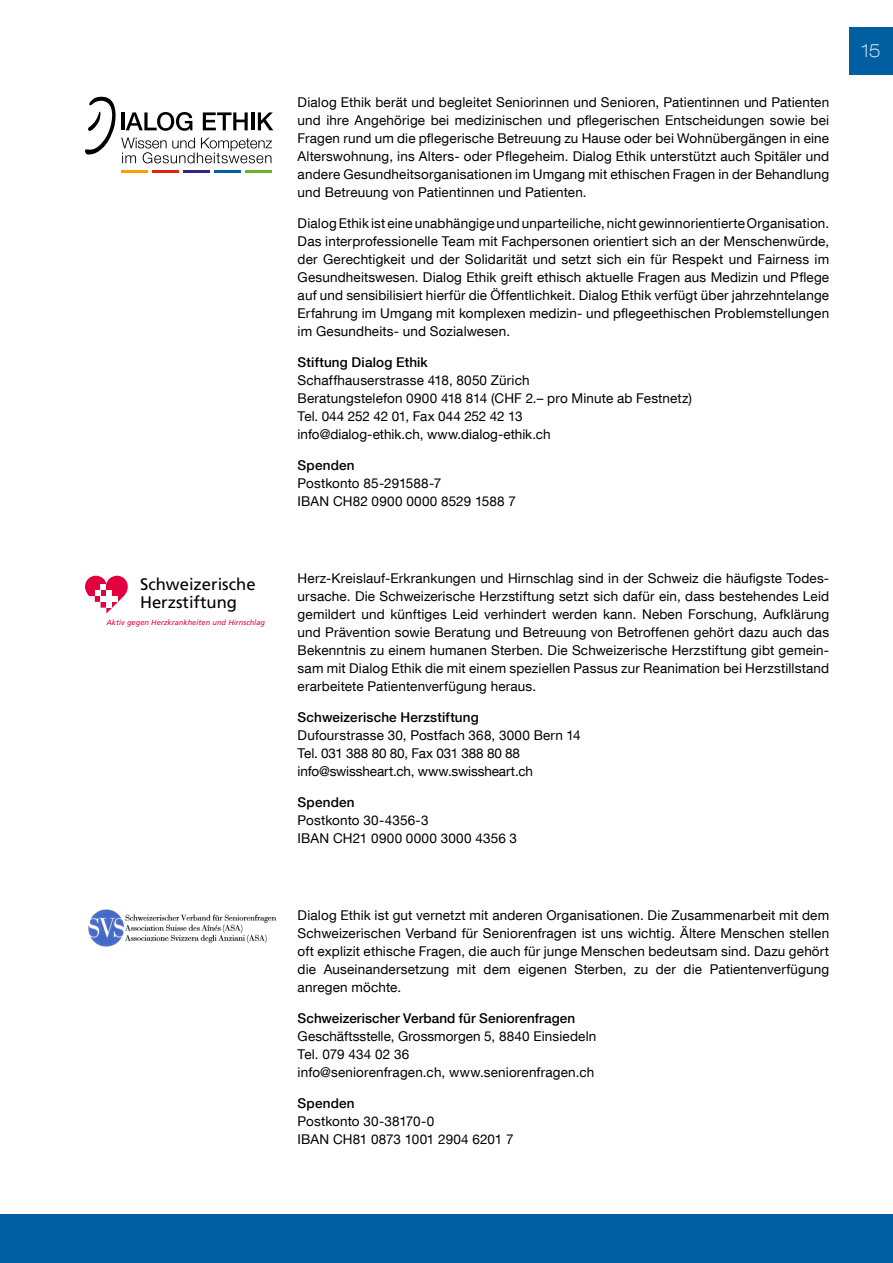
<style>
.page{position:relative;width:893px;height:1263px;background:#fff}
.page>*{position:absolute;margin:0;border:0;box-sizing:border-box;transform-origin:0 0}
.t1{font:100 expanded 18px "Helvetica Neue LT Com";color:#fff}
.t2{font:16.65px/17.2px "Frutiger";color:#000}
.Fliesstext{font:13.5px/18px "Helvetica Neue LT Com";letter-spacing:.01em;color:#000}
.t3{font:italic 7.5px "Frutiger";letter-spacing:.005em;color:#e4003e}
.s1{font-weight:500}
</style>
<div class="page">
<div style="left:849px;top:27px;width:44px;height:47px;background:#005fa1"></div>
<div style="left:0;top:1214px;width:893px;height:49px;background:#005fa1"></div>
<svg style="left:85px;top:576px;width:43px;height:37px"></svg>
<div style="left:101px;top:596px;width:17px;height:6px;background:#fff"></div>
<div style="left:106px;top:590px;width:6px;height:18px;background:#fff"></div>
<img style="left:88px;top:909px;width:189px;height:38px">
<hr style="left:121px;top:171px;width:27px;height:2px;background:#f6a100">
<hr style="left:152px;top:171px;width:27px;height:2px;background:#e4220a">
<hr style="left:214px;top:171px;width:27px;height:2px;background:#005fa1">
<hr style="left:183px;top:171px;width:27px;height:2px;background:#332382">
<hr style="left:245px;top:171px;width:27px;height:2px;background:#72af24">
<svg style="left:85px;top:97px;width:188px;height:66px"></svg>
<p class="t2" style="left:140px;top:576px;width:117px">Schweizerische<br>Herzstiftung</p>
<p class="t3" style="left:106px;top:618px;width:160px">Aktiv gegen Herzkrankheiten und Hirnschlag</p>
<p class="Fliesstext" style="left:298px;top:93px;width:533px;text-align:justify">Dialog Ethik berät und begleitet Seniorinnen und Senioren, Patientinnen und Patienten und ihre Angehörige bei medizinischen und pflegerischen Entscheidungen sowie bei Fragen rund um die pflegerische Betreuung zu Hause oder bei Wohnübergängen in eine Alterswohnung, ins Alters- oder Pflegeheim. Dialog Ethik unterstützt auch Spitäler und andere Gesundheitsorganisationen im Umgang mit ethischen Fragen in der Behandlung und Betreuung von Patientinnen und Patienten.</p>
<p class="Fliesstext" style="left:298px;top:214px;width:533px;text-align:justify">DialogEthik ist eine unabhängige undunparteiliche, nicht gewinnorientierteOrganisation.<br>Das interprofessionelle Team mit Fachpersonen orientiert sich an der Menschenwürde, der Gerechtigkeit und der Solidarität und setzt sich ein für Respekt und Fairness im Gesundheitswesen. Dialog Ethik greift ethisch aktuelle Fragen aus Medizin und Pflege auf und sensibilisiert hierfür die Öffentlichkeit. Dialog Ethik verfügt über jahrzehntelange Erfahrung im Umgang mit komplexen medizin- und pflegeethischen Problemstellungen im Gesundheits- und Sozialwesen.</p>
<p class="Fliesstext" style="left:298px;top:353px;width:396px"><span class="s1">Stiftung Dialog Ethik<br></span>Schaffhauserstrasse 418, 8050 Zürich<br>Beratungstelefon 0900 418 814 (CHF 2.– pro Minute ab Festnetz)<br>Tel. 044 252 42 01, Fax 044 252 42 13<br>info@dialog-ethik.ch, www.dialog-ethik.ch</p>
<p class="Fliesstext" style="left:298px;top:456px;width:220px"><span class="s1">Spenden<br></span>Postkonto 85-291588-7<br>IBAN CH82 0900 0000 8529 1588 7</p>
<p class="Fliesstext" style="left:298px;top:569px;width:533px;text-align:justify">Herz-Kreislauf-Erkrankungen und Hirnschlag sind in der Schweiz die häufigste Todes&shy;ursache. Die Schweizerische Herzstiftung setzt sich dafür ein, dass bestehendes Leid gemildert und künftiges Leid verhindert werden kann. Neben Forschung, Aufklärung und Prävention sowie Beratung und Betreuung von Betroffenen gehört dazu auch das Bekenntnis zu einem humanen Sterben. Die Schweizerische Herzstiftung gibt gemein&shy;sam mit Dialog Ethik die mit einem speziellen Passus zur Reanimation bei Herzstillstand erarbeitete Patientenverfügung heraus.</p>
<p class="Fliesstext" style="left:298px;top:708px;width:285px"><span class="s1">Schweizerische Herzstiftung<br></span>Dufourstrasse 30, Postfach 368, 3000 Bern 14<br>Tel. 031 388 80 80, Fax 031 388 80 88 info@swissheart.ch, www.swissheart.ch</p>
<p class="Fliesstext" style="left:298px;top:793px;width:221px"><span class="s1">Spenden<br></span>Postkonto 30-4356-3<br>IBAN CH21 0900 0000 3000 4356 3</p>
<p class="Fliesstext" style="left:298px;top:906px;width:533px;text-align:justify">Dialog Ethik ist gut vernetzt mit anderen Organisationen. Die Zusammenarbeit mit dem Schweizerischen Verband für Seniorenfragen ist uns wichtig. Ältere Menschen stellen oft explizit ethische Fragen, die auch für junge Menschen bedeutsam sind. Dazu gehört die Auseinandersetzung mit dem eigenen Sterben, zu der die Patientenverfügung anregen möchte.</p>
<p class="Fliesstext" style="left:298px;top:1009px;width:300px"><span class="s1">Schweizerischer Verband für Seniorenfragen </span>Geschäftsstelle, Grossmorgen 5, 8840 Einsiedeln Tel. 079 434 02 36<br>info@seniorenfragen.ch, www.seniorenfragen.ch</p>
<p class="Fliesstext" style="left:298px;top:1094px;width:217px"><span class="s1">Spenden<br></span>Postkonto 30-38170-0<br>IBAN CH81 0873 1001 2904 6201 7</p>
<h1 class="t1" style="left:861px;top:40px;width:20px">15</h1>
</div>
